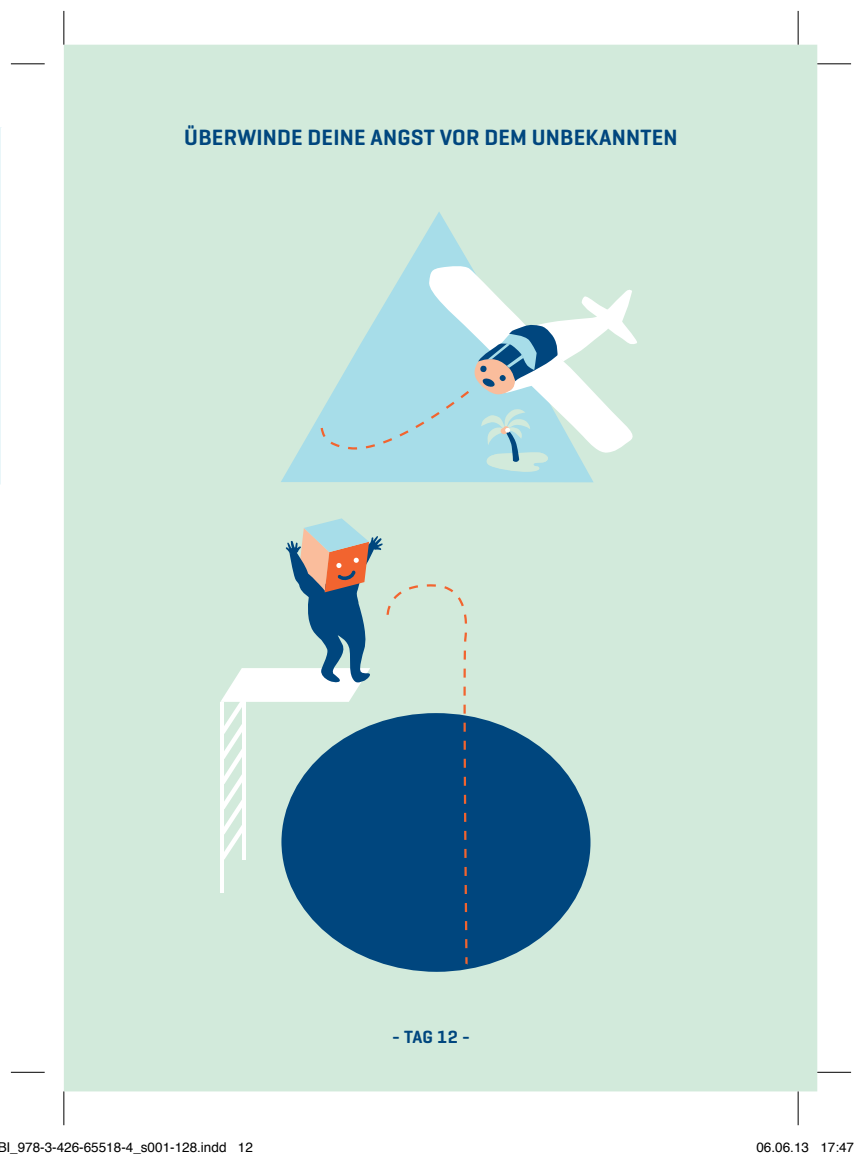
<style>
.page{position:relative;width:862px;height:1159px;background:#fff}
.page>*{position:absolute;margin:0;border:0;box-sizing:border-box;transform-origin:0 0}
.t1{font:600 22.5px "Geogrotesque";letter-spacing:.01em;color:#00467e}
.t2{font:600 18px "Geogrotesque";color:#00467e}
.t3{font:13.5px "Helvetica";color:#000}
</style>
<div class="page">
<div style="left:64px;top:45px;width:752px;height:1046px;background:#d2eadb"></div>
<svg style="left:281px;top:212px;width:312px;height:270px"></svg>
<svg style="left:384px;top:715px;width:205px;height:256px"></svg>
<div style="left:281px;top:713px;width:309px;height:258px;background:#00467e;border-radius:50%"></div>
<svg style="left:220px;top:518px;width:247px;height:446px"></svg>
<svg style="left:320px;top:265px;width:317px;height:207px"></svg>
<hr style="left:11px;top:63px;width:34px;height:1px;background:#000">
<hr style="left:816px;top:63px;width:34px;height:1px;background:#000">
<hr style="left:11px;top:1071px;width:34px;height:1px;background:#000">
<hr style="left:816px;top:1071px;width:34px;height:1px;background:#000">
<hr style="left:63px;top:11px;width:1px;height:34px;background:#000">
<hr style="left:63px;top:1091px;width:1px;height:33px;background:#000">
<hr style="left:797px;top:11px;width:1px;height:34px;background:#000">
<hr style="left:797px;top:1091px;width:1px;height:33px;background:#000">
<h1 class="t1" style="left:184px;top:123px;width:43px">ÜBERW</h1>
<h1 class="t1" style="left:256px;top:123px;width:422px">INDE DEINE ANGST VOR DEM UNBEKANNTEN</h1>
<h2 class="t2" style="left:392px;top:1025px;width:79px">- TAG 12 -</h2>
<p class="t3" style="left:-3px;top:1136px;width:257px">BI_978-3-426-65518-4_s001-128.indd 12</p>
<p class="t3" style="left:756px;top:1136px;width:99px">06.06.13 17:47</p>
</div>
